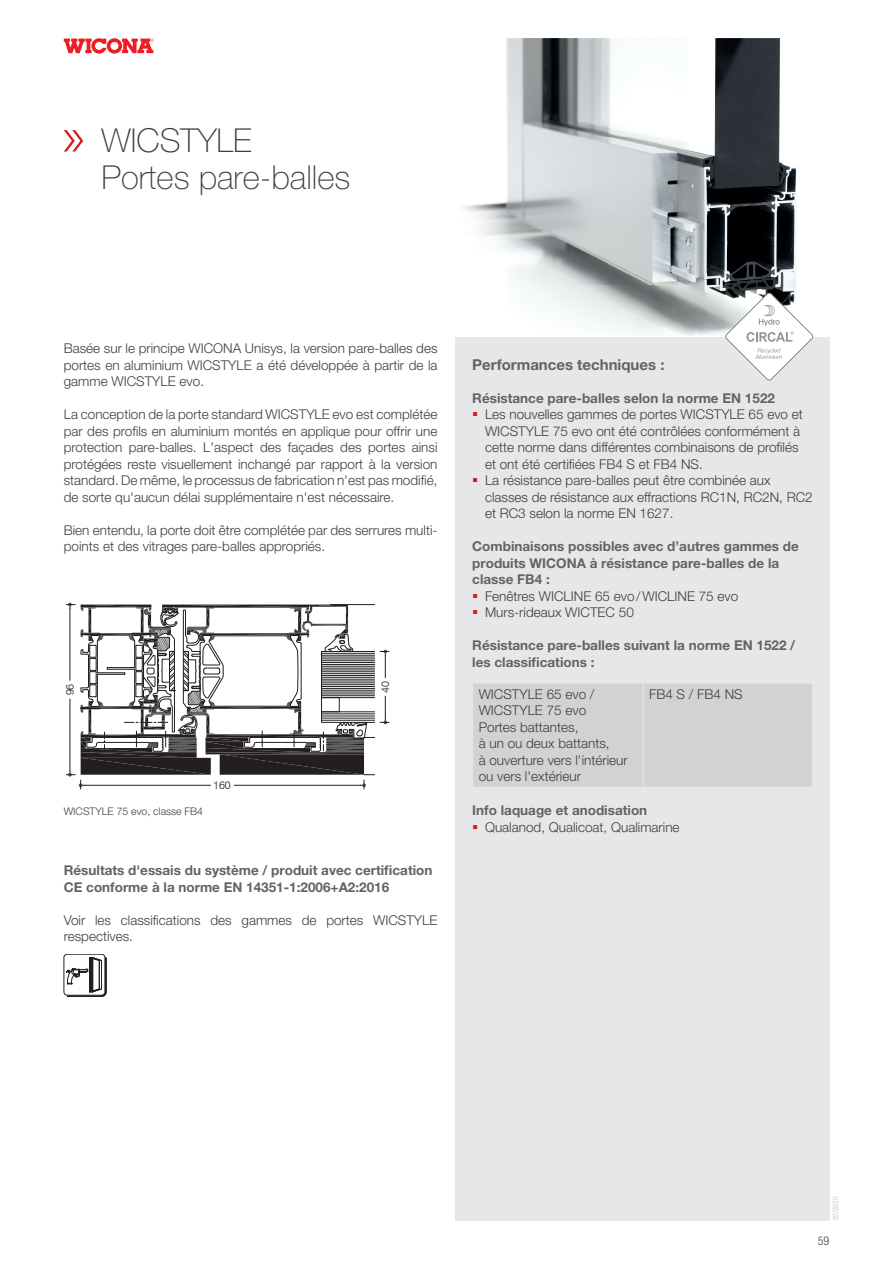
<style>
.page{position:relative;width:893px;height:1263px;background:#fff}
.page>*{position:absolute;margin:0;border:0;box-sizing:border-box;transform-origin:0 0}
.t1{font:100 33px/37.5px "Helvetica Neue LT Pro";color:#3e3e3f}
.t2{font:700 15px "Helvetica Neue LT Pro";color:#636366}
.t3{font:300 13.5px/16.5px "Helvetica Neue LT Pro";color:#3e3e3f}
.t4{font:700 13.5px/16.5px "Helvetica Neue LT Pro";color:#636366}
.t5{font:300 condensed 12px "Helvetica Neue LT Std";color:#3e3e3f}
.t6{font:10.95px "Swis 721 Lt BT";color:#231f20}
.t7{font:300 10.5px "Helvetica Neue LT Std";color:#3e3e3f}
.t8{font:300 condensed 7.5px "Helvetica Neue LT Std";color:#bcbdc0}
</style>
<div class="page">
<svg style="left:64px;top:38px;width:90px;height:16px"></svg>
<div style="left:455px;top:337px;width:374px;height:883px;background:#e6e7e9"></div>
<img style="left:465px;top:38px;width:332px;height:297px">
<svg style="left:64px;top:954px;width:42px;height:43px"></svg>
<svg style="left:66px;top:603px;width:323px;height:186px"></svg>
<svg style="left:64px;top:130px;width:19px;height:22px"></svg>
<div style="left:473px;top:684px;width:339px;height:103px;background:#d1d2d4"></div>
<hr style="left:643px;top:683px;width:1px;height:104px;background:#e6e7e9">
<svg style="left:725px;top:293px;width:88px;height:88px"></svg>
<h1 class="t1" style="left:102px;top:121px;width:250px">WICSTYLE<br>Portes pare-balles</h1>
<p class="t3" style="left:64px;top:340px;width:375px;text-align:justify">Basée sur le principe WICONA Unisys, la version pare-balles des portes en aluminium WICSTYLE a été développée à partir de la gamme WICSTYLE evo.</p>
<p class="t3" style="left:64px;top:406px;width:375px;text-align:justify">La conception de la porte standard WICSTYLE evo est complétée par des profils en aluminium montés en applique pour offrir une protection pare-balles. L'aspect des façades des portes ainsi protégées reste visuellement inchangé par rapport à la version standard. De même, le processus de fabrication n'est pas modifié, de sorte qu'aucun délai supplémentaire n'est nécessaire.</p>
<p class="t3" style="left:64px;top:521px;width:375px">Bien entendu, la porte doit être complétée par des serrures multi&shy;points et des vitrages pare-balles appropriés.</p>
<p class="t6" style="left:63px;top:695px;width:13px;rotate:-90deg">96</p>
<p class="t7" style="left:64px;top:805px;width:141px">WICSTYLE 75 evo, classe FB4</p>
<p class="t6" style="left:213px;top:779px;width:19px">160</p>
<p class="t6" style="left:379px;top:693px;width:13px;rotate:-90deg">40</p>
<p class="t4" style="left:64px;top:862px;width:370px">Résultats d'essais du système / produit avec certification<br>CE conforme à la norme EN 14351-1:2006+A2:2016</p>
<p class="t3" style="left:64px;top:911px;width:375px">Voir les classifications des gammes de portes WICSTYLE respectives.</p>
<p class="t2" style="left:472px;top:355px;width:194px">Performances techniques :</p>
<p class="t4" style="left:472px;top:389px;width:304px">Résistance pare-balles selon la norme EN 1522</p>
<p class="t3" style="left:485px;top:406px;width:329px">Les nouvelles gammes de portes WICSTYLE 65 evo et WICSTYLE 75 evo ont été contrôlées conformément à cette norme dans différentes combinaisons de profilés et ont été certifiées FB4 S et FB4 NS.<br>La résistance pare-balles peut être combinée aux classes de résistance aux effractions RC1N, RC2N, RC2 et RC3 selon la norme EN 1627.</p>
<p class="t4" style="left:472px;top:538px;width:328px">Combinaisons possibles avec d’autres gammes de produits WICONA à résistance pare-balles de la classe FB4 :</p>
<p class="t3" style="left:485px;top:587px;width:255px">Fenêtres WICLINE 65 evo / WICLINE 75 evo<br>Murs-rideaux WICTEC 50</p>
<p class="t4" style="left:472px;top:637px;width:324px">Résistance pare-balles suivant la norme EN 1522 / les classifications :</p>
<p class="t3" style="left:479px;top:685px;width:151px">WICSTYLE 65 evo /<br>WICSTYLE 75 evo<br>Portes battantes,<br>à un ou deux battants,<br>à ouverture vers l'intérieur ou vers l'extérieur</p>
<p class="t3" style="left:649px;top:685px;width:95px">FB4 S / FB4 NS</p>
<p class="t4" style="left:472px;top:802px;width:176px">Info laquage et anodisation</p>
<p class="t3" style="left:485px;top:818px;width:196px">Qualanod, Qualicoat, Qualimarine</p>
<p class="t8" style="left:831px;top:1220px;width:25px;rotate:-90deg">02/2020</p>
<p class="t5" style="left:818px;top:1234px;width:13px">59</p>
</div>
